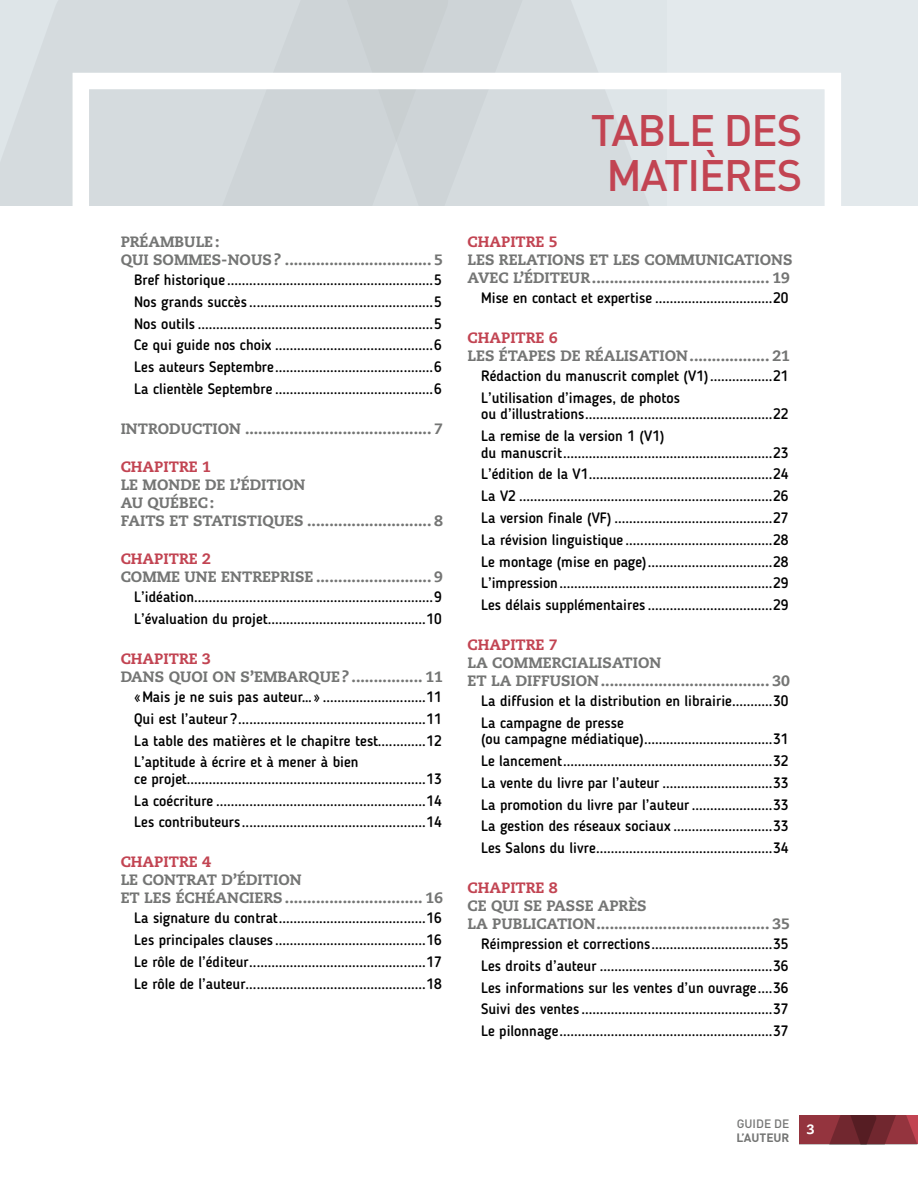
<style>
.page{position:relative;width:918px;height:1188px;background:#fff}
.page>*{position:absolute;margin:0;border:0;box-sizing:border-box;transform-origin:0 0}
.t1{font:500 43.5px/45px "DIN Offc";letter-spacing:-.025em;color:#c24452;text-align:center}
.t2{font:500 15px/21.8px "Blogger Sans";color:#000;text-align:justify}
.t3{font:800 15px/18px "Caecilia LT Std";color:#747574}
.t4{font:800 15px "Caecilia LT Std";color:#c24452}
.t5{font:800 13.5px "Caecilia LT Std";color:#fff}
.t6{font:700 12px "DIN Offc";color:#747574}
.t7{font:500 12px "DIN Offc";color:#747574}
</style>
<div class="page">
<svg style="left:799px;top:1116px;width:119px;height:28px"></svg>
<div style="left:0;top:0;width:918px;height:205px;background:#e3e9ec"></div>
<svg style="left:0;top:0;width:209px;height:205px;fill:#d5dbde"></svg>
<svg style="left:547px;top:0;width:102px;height:205px;fill:#d5dbde"></svg>
<div style="left:209px;top:0;width:338px;height:205px;background:#ced4d7"></div>
<div style="left:73px;top:73px;width:768px;height:244px;border:16px solid #fff"></div>
<p class="t3" style="left:121px;top:233px;width:324px">PRÉAMBULE:<br>QUI SOMMES-NOUS? ................................. 5</p>
<p class="t2" style="left:134px;top:269px;width:309px">Bref historique ........................................................5<br>Nos grands succès ..................................................5<br>Nos outils ................................................................5<br>Ce qui guide nos choix ...........................................6<br>Les auteurs Septembre...........................................6<br>La clientèle Septembre ...........................................6</p>
<p class="t3" style="left:121px;top:420px;width:324px">INTRODUCTION .......................................... 7</p>
<p class="t4" style="left:121px;top:457px;width:92px">CHAPITRE 1</p>
<p class="t3" style="left:121px;top:476px;width:324px">LE MONDE DE L’ÉDITION<br>AU QUÉBEC:<br>FAITS ET STATISTIQUES ............................ 8</p>
<p class="t4" style="left:121px;top:550px;width:92px">CHAPITRE 2</p>
<p class="t3" style="left:121px;top:568px;width:324px">COMME UNE ENTREPRISE .......................... 9</p>
<p class="t2" style="left:134px;top:586px;width:309px">L’idéation.................................................................9<br>L’évaluation du projet...........................................10</p>
<p class="t4" style="left:121px;top:649px;width:92px">CHAPITRE 3</p>
<p class="t3" style="left:121px;top:668px;width:324px">DANS QUOI ON S’EMBARQUE? ................ 11</p>
<p class="t2" style="left:134px;top:686px;width:309px">«Mais je ne suis pas auteur…» ............................11<br>Qui est l’auteur ?...................................................11<br>La table des matières et le chapitre test.............12<br>L’aptitude à écrire et à mener à bien</p>
<p class="t2" style="left:134px;top:768px;width:309px">ce projet.................................................................13<br>La coécriture .........................................................14<br>Les contributeurs..................................................14</p>
<p class="t4" style="left:121px;top:853px;width:92px">CHAPITRE 4</p>
<p class="t3" style="left:121px;top:871px;width:324px">LE CONTRAT D’ÉDITION<br>ET LES ÉCHÉANCIERS............................... 16</p>
<p class="t2" style="left:134px;top:907px;width:309px">La signature du contrat........................................16<br>Les principales clauses .........................................16<br>Le rôle de l’éditeur................................................17<br>Le rôle de l’auteur.................................................18</p>
<h1 class="t1" style="left:591px;top:106px;width:213px">TABLE DES<br>MATIÈRES</h1>
<p class="t4" style="left:468px;top:232px;width:92px">CHAPITRE 5</p>
<p class="t3" style="left:468px;top:251px;width:327px">LES RELATIONS ET LES COMMUNICATIONS<br>AVEC L’ÉDITEUR........................................ 19</p>
<p class="t2" style="left:481px;top:287px;width:309px">Mise en contact et expertise ................................20</p>
<p class="t4" style="left:468px;top:328px;width:92px">CHAPITRE 6</p>
<p class="t3" style="left:468px;top:347px;width:324px">LES ÉTAPES DE RÉALISATION.................. 21</p>
<p class="t2" style="left:481px;top:365px;width:309px">Rédaction du manuscrit complet (V1).................21<br>L’utilisation d’images, de photos</p>
<p class="t2" style="left:481px;top:403px;width:309px">ou d’illustrations...................................................22<br>La remise de la version 1 (V1)</p>
<p class="t2" style="left:481px;top:441px;width:309px">du manuscrit.........................................................23<br>L’édition de la V1..................................................24<br>La V2 .....................................................................26<br>La version finale (VF) ...........................................27<br>La révision linguistique ........................................28<br>Le montage (mise en page)..................................28<br>L’impression..........................................................29<br>Les délais supplémentaires ..................................29</p>
<p class="t4" style="left:468px;top:635px;width:92px">CHAPITRE 7</p>
<p class="t3" style="left:468px;top:654px;width:324px">LA COMMERCIALISATION<br>ET LA DIFFUSION...................................... 30</p>
<p class="t2" style="left:481px;top:690px;width:309px">La diffusion et la distribution en librairie...........30<br>La campagne de presse</p>
<p class="t2" style="left:481px;top:728px;width:309px">(ou campagne médiatique)...................................31<br>Le lancement.........................................................32<br>La vente du livre par l’auteur ..............................33<br>La promotion du livre par l’auteur ......................33<br>La gestion des réseaux sociaux ...........................33<br>Les Salons du livre................................................34</p>
<p class="t4" style="left:468px;top:878px;width:92px">CHAPITRE 8</p>
<p class="t3" style="left:468px;top:897px;width:324px">CE QUI SE PASSE APRÈS<br>LA PUBLICATION....................................... 35</p>
<p class="t2" style="left:481px;top:933px;width:309px">Réimpression et corrections.................................35<br>Les droits d’auteur ...............................................36<br>Les informations sur les ventes d’un ouvrage....36<br>Suivi des ventes ....................................................37<br>Le pilonnage..........................................................37</p>
<p class="t7" style="left:737px;top:1116px;width:54px">GUIDE DE</p>
<p class="t6" style="left:736px;top:1130px;width:55px">L’AUTEUR</p>
<p class="t5" style="left:807px;top:1121px;width:9px">3</p>
</div>
